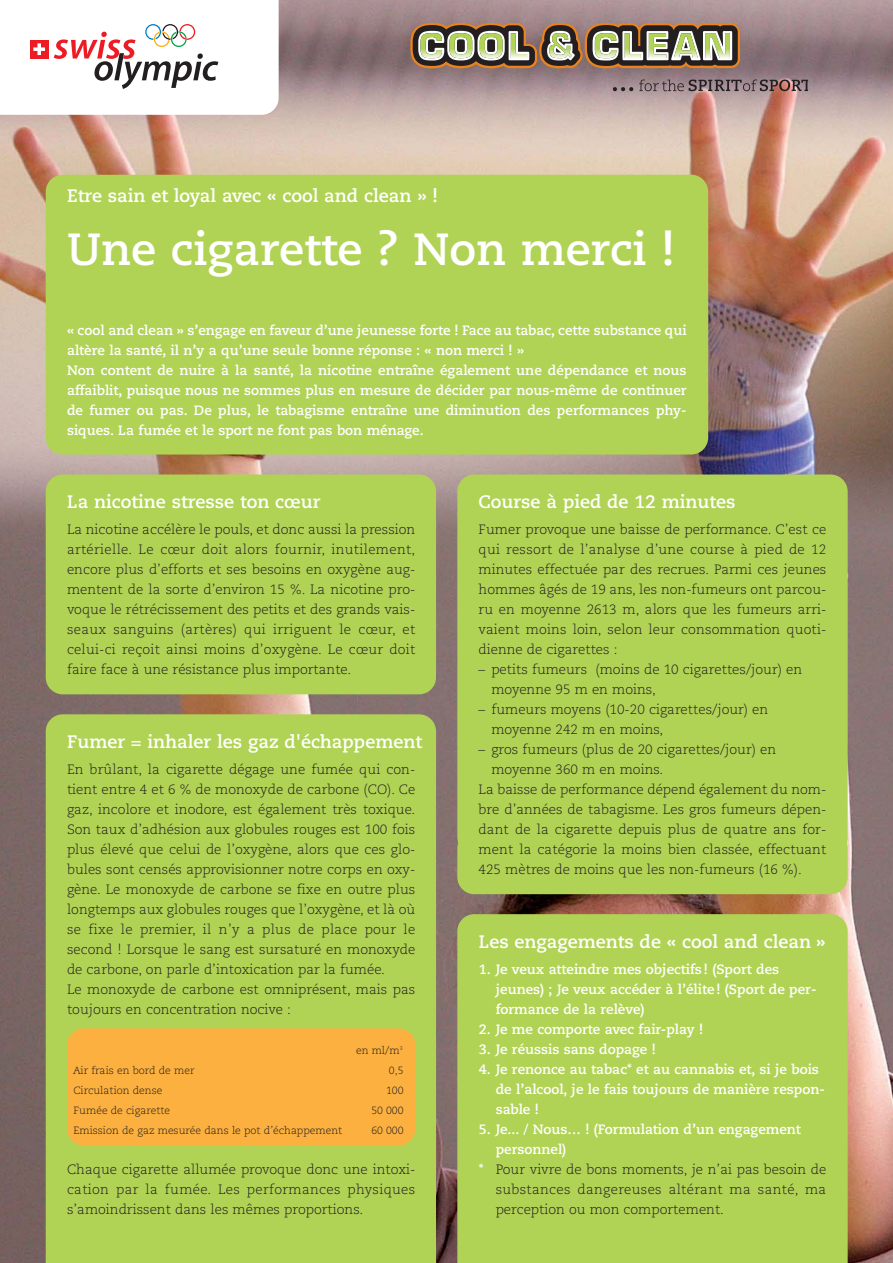
<style>
.page{position:relative;width:893px;height:1263px;background:#fff}
.page>*{position:absolute;margin:0;border:0;box-sizing:border-box;transform-origin:0 0}
.t1{font:700 45px "Caecilia";color:#fff}
.t2{font:700 18px "Caecilia";color:#fff}
.t3{font:300 13.5px/20px "Caecilia";color:#231f20;text-align:justify}
.t4{font:700 13.5px/20px "Caecilia";color:#fff}
.t5{font:300 13.5px "Caecilia";letter-spacing:.02em;color:#231f20}
.t6{font:300 10.5px "Caecilia";color:#231f20}
.s1{font-weight:700;color:#fff}
</style>
<div class="page">
<img style="left:0;top:0;width:892px;height:1263px">
<div style="left:457px;top:914px;width:390px;height:349px;background:#b1d355"></div>
<svg style="left:0;top:0;width:279px;height:115px"></svg>
<svg style="left:639px;top:80px;width:168px;height:11px;background:#7f6a6e"></svg>
<svg style="left:613px;top:87px;width:20px;height:4px"></svg>
<svg style="left:410px;top:23px;width:330px;height:45px;background:#8b7f62"></svg>
<div style="left:46px;top:175px;width:662px;height:280px;background:#b1d355;border-radius:17px"></div>
<div style="left:457px;top:832px;width:390px;height:62px;background:#b1d355;border-radius:17px"></div>
<div style="left:46px;top:714px;width:390px;height:549px;background:#b1d355"></div>
<div style="left:457px;top:475px;width:390px;height:379px;background:#b1d355;border-radius:17px"></div>
<div style="left:67px;top:1028px;width:348px;height:117px;background:#fbb03f;border-radius:17px"></div>
<div style="left:46px;top:475px;width:390px;height:219px;background:#b1d355;border-radius:17px"></div>
<h2 class="t2" style="left:67px;top:188px;width:372px">Etre sain et loyal avec « cool and clean » !</h2>
<h1 class="t1" style="left:67px;top:230px;width:609px">Une cigarette ? Non merci !</h1>
<p class="t4" style="left:67px;top:321px;width:621px">« cool and clean » s’engage en faveur d’une jeunesse forte ! Face au tabac, cette substance qui altère la santé, il n’y a qu’une seule bonne réponse : « non merci ! »<br>Non content de nuire à la santé, la nicotine entraîne également une dépendance et nous affaiblit, puisque nous ne sommes plus en mesure de décider par nous-même de continuer de fumer ou pas. De plus, le tabagisme entraîne une diminution des performances phy&shy;siques. La fumée et le sport ne font pas bon ménage.</p>
<h2 class="t2" style="left:67px;top:495px;width:255px">La nicotine stresse ton cœur</h2>
<p class="t3" style="left:67px;top:521px;width:350px">La nicotine accélère le pouls, et donc aussi la pression artérielle. Le cœur doit alors fournir, inutilement, encore plus d’efforts et ses besoins en oxygène aug&shy;mentent de la sorte d’environ 15 %. La nicotine pro&shy;voque le rétrécissement des petits et des grands vais&shy;seaux sanguins (artères) qui irriguent le cœur, et celui-ci reçoit ainsi moins d’oxygène. Le cœur doit faire face à une résistance plus importante.</p>
<h2 class="t2" style="left:67px;top:734px;width:356px">Fumer = inhaler les gaz d'échappement</h2>
<p class="t3" style="left:67px;top:761px;width:350px;text-align:left">En brûlant, la cigarette dégage une fumée qui con&shy;tient entre 4 et 6 % de monoxyde de carbone (CO). Ce gaz, incolore et inodore, est également très toxique.<br>Son taux d’adhésion aux globules rouges est 100 fois plus élevé que celui de l’oxygène, alors que ces glo&shy;bules sont censés approvisionner notre corps en oxy&shy;gène. Le monoxyde de carbone se fixe en outre plus longtemps aux globules rouges que l’oxygène, et là où se fixe le premier, il n’y a plus de place pour le second ! Lorsque le sang est sursaturé en monoxyde de carbone, on parle d’intoxication par la fumée.<br>Le monoxyde de carbone est omniprésent, mais pas toujours en concentration nocive :</p>
<p class="t6" style="left:356px;top:1046px;width:48px">en ml/m<sup>3</sup></p>
<p class="t6" style="left:73px;top:1066px;width:123px">Air frais en bord de mer</p>
<p class="t6" style="left:389px;top:1066px;width:16px">0,5</p>
<p class="t6" style="left:73px;top:1086px;width:90px">Circulation dense</p>
<p class="t6" style="left:386px;top:1086px;width:19px">100</p>
<p class="t6" style="left:73px;top:1106px;width:98px">Fumée de cigarette</p>
<p class="t6" style="left:371px;top:1106px;width:34px">50 000</p>
<p class="t6" style="left:73px;top:1126px;width:270px">Emission de gaz mesurée dans le pot d’échappement</p>
<p class="t6" style="left:371px;top:1126px;width:34px">60 000</p>
<p class="t3" style="left:67px;top:1161px;width:350px">Chaque cigarette allumée provoque donc une intoxi&shy;cation par la fumée. Les performances physiques s’amoindrissent dans les mêmes proportions.</p>
<h2 class="t2" style="left:478px;top:495px;width:258px">Course à pied de 12 minutes</h2>
<p class="t3" style="left:478px;top:521px;width:349px">Fumer provoque une baisse de performance. C’est ce qui ressort de l’analyse d’une course à pied de 12 minutes effectuée par des recrues. Parmi ces jeunes hommes âgés de 19 ans, les non-fumeurs ont parcou&shy;ru en moyenne 2613 m, alors que les fumeurs arri&shy;vaient moins loin, selon leur consommation quoti&shy;dienne de cigarettes :</p>
<p class="t3" style="left:491px;top:661px;width:312px;text-indent:-13px">– petits fumeurs (moins de 10 cigarettes/jour) en moyenne 95 m en moins,</p>
<p class="t3" style="left:491px;top:701px;width:278px;text-indent:-13px">– fumeurs moyens (10-20 cigarettes/jour) en moyenne 242 m en moins,</p>
<p class="t3" style="left:478px;top:741px;width:299px">– gros fumeurs (plus de 20 cigarettes/jour) en</p>
<p class="t3" style="left:491px;top:761px;width:173px">moyenne 360 m en moins.</p>
<p class="t3" style="left:478px;top:781px;width:349px">La baisse de performance dépend également du nom-</p>
<p class="t3" style="left:478px;top:801px;width:349px">bre d’années de tabagisme. Les gros fumeurs dépen-</p>
<p class="t3" style="left:478px;top:821px;width:349px">dant de la cigarette depuis plus de quatre ans for-</p>
<p class="t3" style="left:478px;top:841px;width:349px">ment la catégorie la moins bien classée, effectuant</p>
<p class="t3" style="left:478px;top:861px;width:324px">425 mètres de moins que les non-fumeurs (16 %).</p>
<h2 class="t2" style="left:478px;top:934px;width:348px">Les engagements de « cool and clean »</h2>
<p class="t4" style="left:495px;top:961px;width:322px;text-indent:-17px">1. Je veux atteindre mes objectifs ! (Sport des jeunes) ; Je veux accéder à l’élite ! (Sport de per&shy;formance de la relève)</p>
<p class="t4" style="left:478px;top:1021px;width:226px">2. Je me comporte avec fair-play !</p>
<p class="t4" style="left:478px;top:1041px;width:179px">3. Je réussis sans dopage !</p>
<p class="t4" style="left:495px;top:1061px;width:330px;text-indent:-17px">4. Je renonce au tabac* et au cannabis et, si je bois de l’alcool, je le fais toujours de manière respon&shy;sable !</p>
<p class="t4" style="left:478px;top:1121px;width:324px">5. Je... / Nous… ! (Formulation d’un engagement</p>
<p class="t4" style="left:495px;top:1141px;width:72px">personnel)</p>
<p class="t3" style="left:478px;top:1161px;width:349px"><span class="s1">*</span> Pour vivre de bons moments, je n’ai pas besoin de</p>
<p class="t5" style="left:495px;top:1184px;width:332px">substances dangereuses altérant ma santé, ma</p>
<p class="t3" style="left:495px;top:1200px;width:230px">perception ou mon comportement.</p>
</div>
